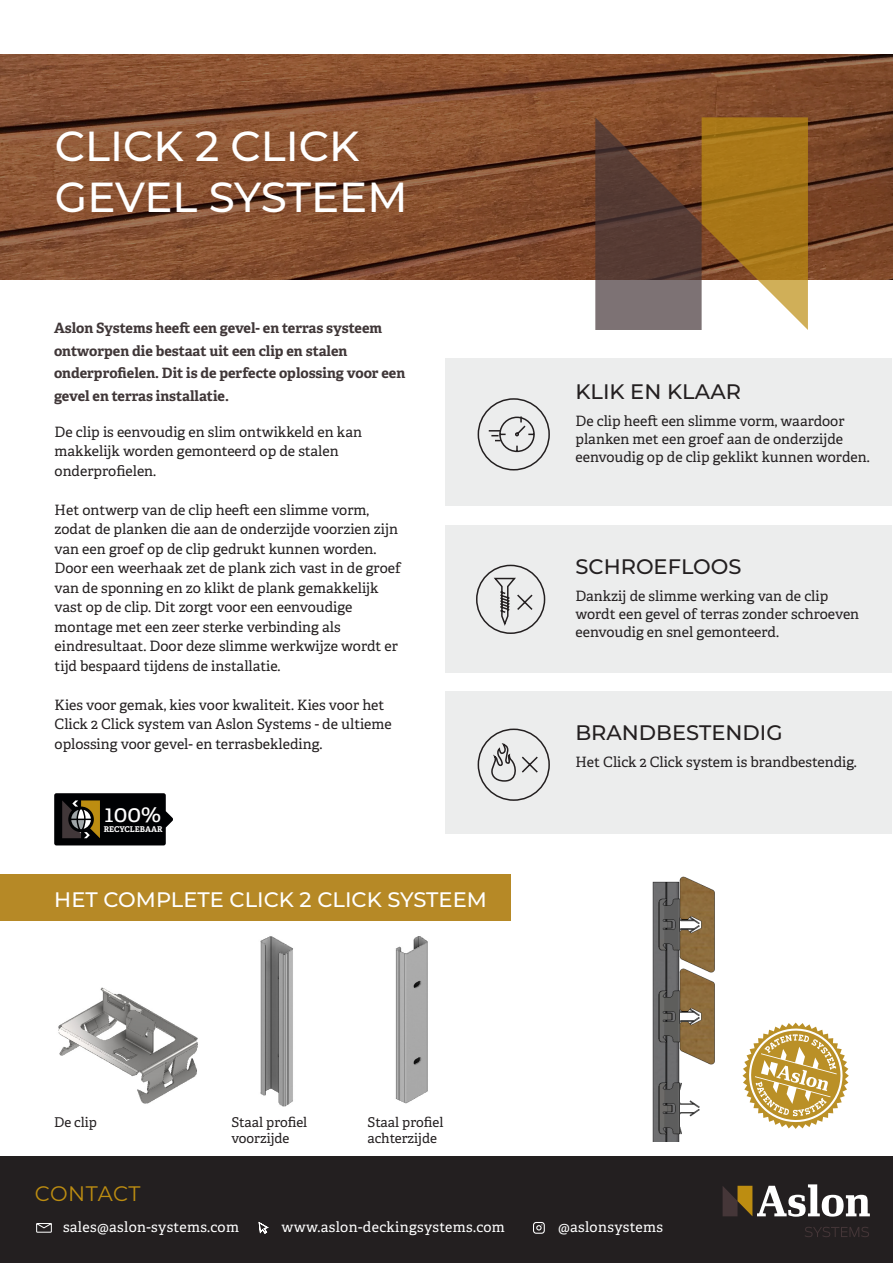
<style>
.page{position:relative;width:893px;height:1263px;background:#fff}
.page>*{position:absolute;margin:0;border:0;box-sizing:border-box;transform-origin:0 0}
.t1{font:500 42px "Montserrat";color:#fff}
.t2{font:23.85px "Adelle";color:#fff}
.t3{font:500 21px "Montserrat";color:#231f20}
.t4{font:500 21px "Montserrat";color:#fff}
.t5{font:21px "Montserrat";letter-spacing:.015em;color:#bd8d11}
.t6{font:14.25px/19.5px "Adelle";color:#231f20}
.t7{font:700 14.25px/22.5px "Adelle";color:#403738}
.t8{font:14.25px "Adelle";letter-spacing:.025em;color:#fff}
.t9{font:13.5px "Adelle";color:#231f20}
.t10{font:700 7.95px "Adelle";color:#fff}
</style>
<div class="page">
<div style="left:446px;top:525px;width:446px;height:147px;background:#eceded"></div>
<div style="left:446px;top:358px;width:446px;height:148px;background:#eceded"></div>
<div style="left:446px;top:691px;width:446px;height:142px;background:#eceded"></div>
<svg style="left:477px;top:398px;width:73px;height:73px"></svg>
<svg style="left:477px;top:728px;width:73px;height:73px"></svg>
<div style="left:0;top:874px;width:511px;height:46px;background:#b68926"></div>
<img style="left:652px;top:876px;width:63px;height:265px">
<svg style="left:742px;top:1022px;width:107px;height:107px"></svg>
<img style="left:260px;top:936px;width:33px;height:171px">
<img style="left:395px;top:936px;width:33px;height:168px">
<img style="left:58px;top:987px;width:140px;height:117px">
<svg style="left:0;top:54px;width:893px;height:225px;background:#814d2e"></svg>
<svg style="left:476px;top:564px;width:70px;height:70px"></svg>
<div style="left:0;top:1156px;width:893px;height:107px;background:#231f20"></div>
<svg style="left:533px;top:1222px;width:12px;height:12px"></svg>
<svg style="left:36px;top:1223px;width:16px;height:10px"></svg>
<svg style="left:258px;top:1221px;width:11px;height:13px"></svg>
<svg style="left:723px;top:1184px;width:147px;height:33px"></svg>
<svg style="left:805px;top:1227px;width:64px;height:10px"></svg>
<svg style="left:54px;top:793px;width:119px;height:52px;background:#25221d"></svg>
<svg style="left:595px;top:117px;width:213px;height:213px;background:#8f6c42"></svg>
<p class="t1" style="left:55px;top:117px;width:306px">CLICK 2 CLICK</p>
<p class="t1" style="left:55px;top:168px;width:354px">GEVEL SYSTEEM</p>
<p class="t7" style="left:54px;top:317px;width:353px">Aslon Systems heeft een gevel- en terras systeem ontworpen die bestaat uit een clip en stalen onderprofielen. Dit is de perfecte oplossing voor een gevel en terras installatie.</p>
<p class="t6" style="left:55px;top:422px;width:309px">De clip is eenvoudig en slim ontwikkeld en kan makkelijk worden gemonteerd op de stalen onderprofielen.</p>
<p class="t6" style="left:55px;top:500px;width:348px">Het ontwerp van de clip heeft een slimme vorm, zodat de planken die aan de onderzijde voorzien zijn van een groef op de clip gedrukt kunnen worden.<br>Door een weerhaak zet de plank zich vast in de groef van de sponning en zo klikt de plank gemakkelijk vast op de clip. Dit zorgt voor een eenvoudige montage met een zeer sterke verbinding als eindresultaat. Door deze slimme werkwijze wordt er tijd bespaard tijdens de installatie.</p>
<p class="t6" style="left:55px;top:695px;width:339px">Kies voor gemak, kies voor kwaliteit. Kies voor het<br>Click 2 Click system van Aslon Systems - de ultieme oplossing voor gevel- en terrasbekleding.</p>
<h2 class="t2" style="left:105px;top:799px;width:58px">100%</h2>
<p class="t10" style="left:104px;top:824px;width:60px">RECYCLEBAAR</p>
<p class="t4" style="left:54px;top:884px;width:434px">HET COMPLETE CLICK 2 CLICK SYSTEEM</p>
<p class="t9" style="left:54px;top:1114px;width:44px">De clip</p>
<p class="t9" style="left:367px;top:1114px;width:77px">Staal profiel</p>
<p class="t9" style="left:367px;top:1130px;width:71px">achterzijde</p>
<p class="t9" style="left:231px;top:1114px;width:77px">Staal profiel</p>
<p class="t9" style="left:231px;top:1130px;width:60px">voorzijde</p>
<p class="t3" style="left:575px;top:377px;width:167px">KLIK EN KLAAR</p>
<p class="t6" style="left:575px;top:412px;width:296px;line-height:18px">De clip heeft een slimme vorm, waardoor planken met een groef aan de onderzijde eenvoudig op de clip geklikt kunnen worden.</p>
<p class="t3" style="left:575px;top:552px;width:168px">SCHROEFLOOS</p>
<p class="t6" style="left:575px;top:587px;width:254px">Dankzij de slimme werking van de clip</p>
<p class="t6" style="left:575px;top:605px;width:285px">wordt een gevel of terras zonder schroeven</p>
<p class="t6" style="left:575px;top:623px;width:205px">eenvoudig en snel gemonteerd.</p>
<p class="t3" style="left:575px;top:718px;width:209px">BRANDBESTENDIG</p>
<p class="t6" style="left:575px;top:752px;width:283px">Het Click 2 Click system is brandbestendig.</p>
<p class="t5" style="left:35px;top:1179px;width:107px">CONTACT</p>
<p class="t8" style="left:63px;top:1218px;width:177px">sales@aslon-systems.com</p>
<p class="t8" style="left:282px;top:1218px;width:225px">www.aslon-deckingsystems.com</p>
<p class="t8" style="left:558px;top:1218px;width:107px">@aslonsystems</p>
</div>
